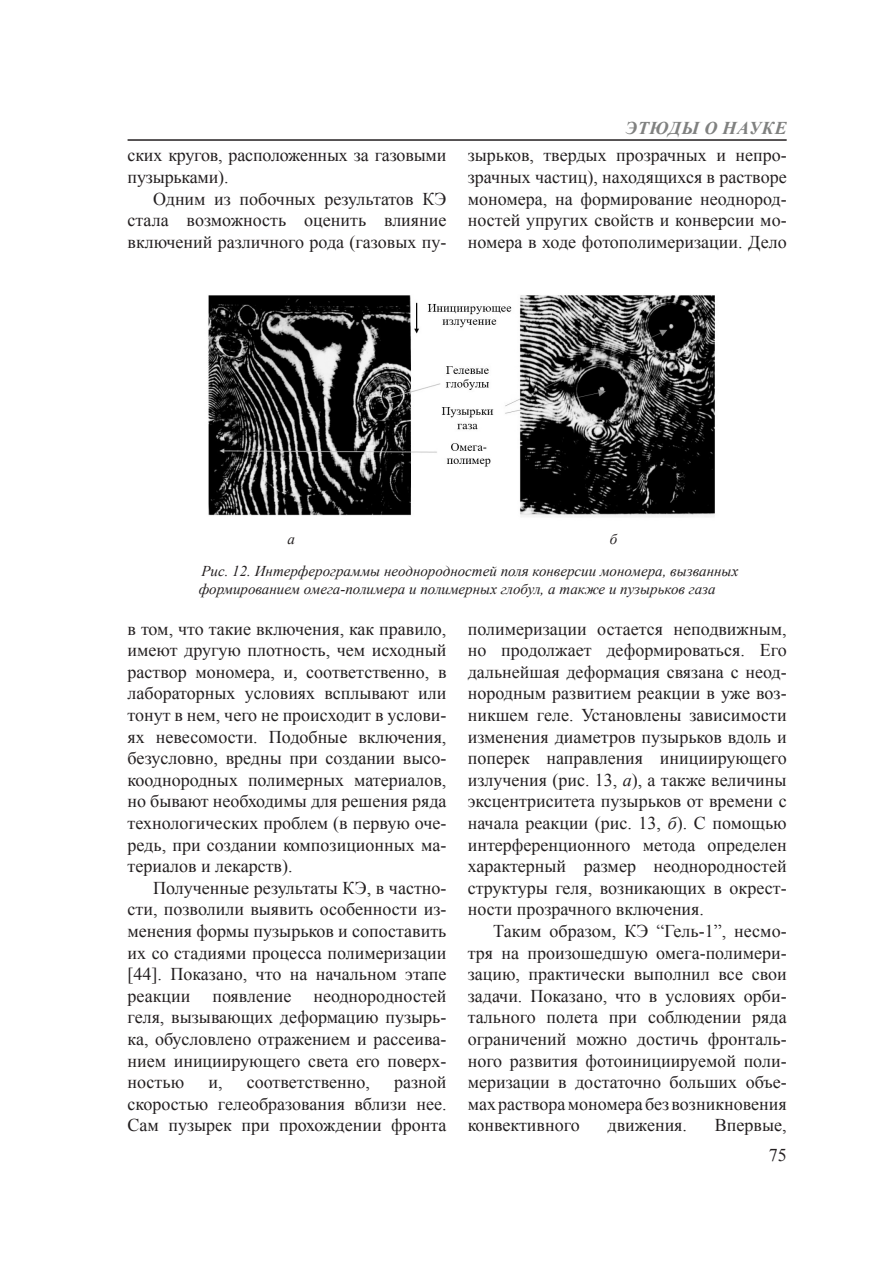
<style>
.page{position:relative;width:893px;height:1263px;background:#fff}
.page>*{position:absolute;margin:0;border:0;box-sizing:border-box;transform-origin:0 0}
.Основной_текст{font:18px/21.6px "Times New Roman";color:#231f20;text-align:justify}
.t1{font:italic 700 18px "Times New Roman";letter-spacing:.035em;color:#808180}
.Рис__подпись{font:italic 15px/18px "Times New Roman";color:#231f20}
.s1{font-style:italic}
</style>
<div class="page">
<hr style="left:128px;top:139px;width:659px;height:2px;background:#231f20">
<img style="left:208px;top:295px;width:507px;height:222px">
<p class="Основной_текст" style="left:128px;top:144px;width:320px">ских кругов, расположенных за газовыми пузырьками).</p>
<p class="Основной_текст" style="left:128px;top:187px;width:320px;text-indent:26px">Одним из побочных результатов КЭ стала возможность оценить влияние включений различного рода (газовых пу-</p>
<p class="t1" style="left:625px;top:116px;width:163px">ЭТЮДЫ О НАУКЕ</p>
<p class="Основной_текст" style="left:468px;top:144px;width:320px">зырьков, твердых прозрачных и непро&shy;зрачных частиц), находящихся в растворе мономера, на формирование неоднород&shy;ностей упругих свойств и конверсии мо&shy;номера в ходе фотополимеризации. Дело</p>
<p class="Рис__подпись" style="left:287px;top:530px;width:9px">а</p>
<p class="Рис__подпись" style="left:610px;top:530px;width:9px">б</p>
<p class="Рис__подпись" style="left:199px;top:562px;width:541px">Рис. 12. Интерферограммы неоднородностей поля конверсии мономера, вызванных формированием омега-полимера и полимерных глобул, а также и пузырьков газа</p>
<p class="Основной_текст" style="left:128px;top:617px;width:320px">в том, что такие включения, как правило, имеют другую плотность, чем исходный раствор мономера, и, соответственно, в лабораторных условиях всплывают или тонут в нем, чего не происходит в услови&shy;ях невесомости. Подобные включения, безусловно, вредны при создании высо&shy;кооднородных полимерных материалов, но бывают необходимы для решения ряда технологических проблем (в первую оче&shy;редь, при создании композиционных ма&shy;териалов и лекарств).</p>
<p class="Основной_текст" style="left:128px;top:876px;width:320px;text-indent:26px">Полученные результаты КЭ, в частно&shy;сти, позволили выявить особенности из&shy;менения формы пузырьков и сопоставить их со стадиями процесса полимеризации [44]. Показано, что на начальном этапе реакции появление неоднородностей геля, вызывающих деформацию пузырь&shy;ка, обусловлено отражением и рассеива&shy;нием инициирующего света его поверх&shy;ностью</p>
<p class="Основной_текст" style="left:128px;top:1071px;width:320px;text-indent:267px">разной скоростью гелеобразования вблизи нее.<br>Сам пузырек при прохождении фронта</p>
<p class="Основной_текст" style="left:208px;top:1071px;width:16px">и,</p>
<p class="Основной_текст" style="left:247px;top:1071px;width:125px">соответственно,</p>
<p class="Основной_текст" style="left:468px;top:617px;width:320px">полимеризации остается неподвижным, но продолжает деформироваться. Его дальнейшая деформация связана с неод&shy;нородным развитием реакции в уже воз&shy;никшем геле. Установлены зависимости изменения диаметров пузырьков вдоль и поперек направления инициирующего излучения (рис. 13, <span class="s1">а</span>), а также величины эксцентриситета пузырьков от времени с начала реакции (рис. 13, <span class="s1">б</span>). С помощью интерференционного метода определен характерный размер неоднородностей структуры геля, возникающих в окрест&shy;ности прозрачного включения.</p>
<p class="Основной_текст" style="left:468px;top:919px;width:320px;text-indent:26px">Таким образом, КЭ “Гель-1”, несмо&shy;тря на произошедшую омега-полимери&shy;зацию, практически выполнил все свои задачи. Показано, что в условиях орби&shy;тального полета при соблюдении ряда ограничений можно достичь фронталь&shy;ного развития фотоинициируемой поли&shy;меризации в достаточно больших объе&shy;мах раствора мономера без возникновения конвективного</p>
<p class="Основной_текст" style="left:608px;top:1114px;width:81px">движения.</p>
<p class="Основной_текст" style="left:715px;top:1114px;width:73px">Впервые,</p>
<p class="Основной_текст" style="left:769px;top:1143px;width:19px">75</p>
</div>
